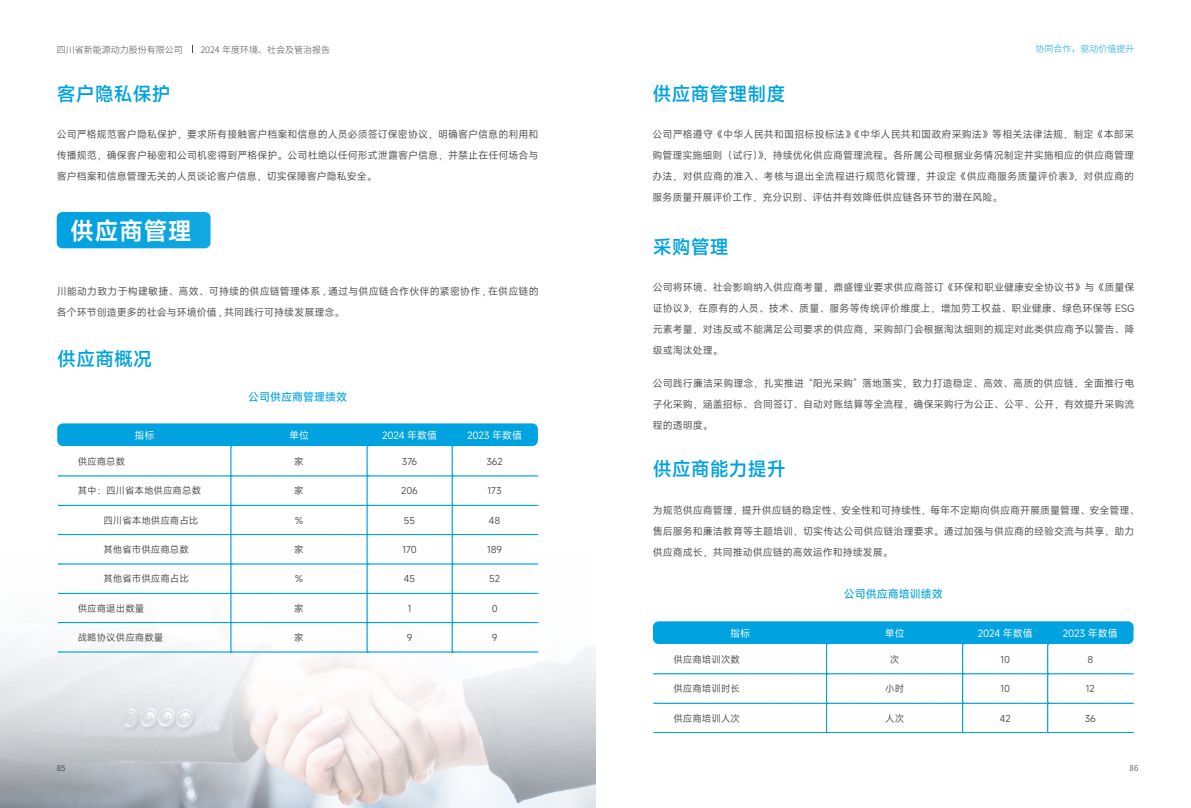
<style>
.page{position:relative;width:1191px;height:808px;background:#fff}
.page>*{position:absolute;margin:0;border:0;box-sizing:border-box;transform-origin:0 0}
.t1{font:600 24px "Mi Sans";letter-spacing:.02em;color:#fff}
.t2{font:600 19px "Mi Sans";color:#00a2e0}
.t3{font:500 11px "Mi Sans";color:#00a2e0}
.t4{font:10px/21px "Mi Sans";letter-spacing:.005em;color:#4c4948;text-align:justify}
.t5{font:10px "Mi Sans";letter-spacing:-.01em;color:#fff}
.t6{font:9.5px "Mi Sans";color:#4c4948}
.t7{font:300 9px "Source Han Sans CN";color:#4c4948}
.t8{font:300 9px "Source Han Sans CN";color:#00a2e0}
.t9{font:8px "Source Han Sans CN";color:#595757}
</style>
<div class="page">
<img style="left:0;top:504px;width:595px;height:304px">
<div style="left:57px;top:212px;width:153px;height:36px;background:#08a4e0;border-radius:6px"></div>
<div style="left:653px;top:621px;width:480px;height:23px;background:#00a2e0;border-radius:6px"></div>
<svg style="left:654px;top:644px;width:479px;height:89px"></svg>
<div style="left:57px;top:423px;width:481px;height:23px;background:#00a2e0;border-radius:6px"></div>
<svg style="left:58px;top:446px;width:480px;height:207px"></svg>
<p class="t7" style="left:57px;top:44px;width:127px">四川省新能源动力股份有限公司</p>
<p class="t7" style="left:200px;top:44px;width:131px">2024 年度环境、社会及管治报告</p>
<p class="t8" style="left:1035px;top:44px;width:100px">协同合作，驱动价值提升</p>
<h2 class="t2" style="left:57px;top:79px;width:115px">客户隐私保护</h2>
<p class="t4" style="left:57px;top:124px;width:483px">公司严格规范客户隐私保护，要求所有接触客户档案和信息的人员必须签订保密协议，明确客户信息的利用和传播规范，确保客户秘密和公司机密得到严格保护。公司杜绝以任何形式泄露客户信息，并禁止在任何场合与客户档案和信息管理无关的人员谈论客户信息，切实保障客户隐私安全。</p>
<h1 class="t1" style="left:70px;top:211px;width:123px">供应商管理</h1>
<p class="t4" style="left:57px;top:280px;width:483px">川能动力致力于构建敏捷、高效、可持续的供应链管理体系 , 通过与供应链合作伙伴的紧密协作 , 在供应链的各个环节创造更多的社会与环境价值 , 共同践行可持续发展理念。</p>
<h2 class="t2" style="left:57px;top:345px;width:96px">供应商概况</h2>
<p class="t3" style="left:248px;top:388px;width:101px">公司供应商管理绩效</p>
<p class="t5" style="left:134px;top:428px;width:21px">指标</p>
<p class="t5" style="left:289px;top:428px;width:21px">单位</p>
<p class="t5" style="left:382px;top:428px;width:57px">2024 年数值</p>
<p class="t5" style="left:467px;top:428px;width:57px">2023 年数值</p>
<p class="t6" style="left:78px;top:455px;width:49px">供应商总数</p>
<p class="t6" style="left:294px;top:455px;width:11px">家</p>
<p class="t6" style="left:402px;top:455px;width:17px">376</p>
<p class="t6" style="left:486px;top:455px;width:18px">362</p>
<p class="t6" style="left:78px;top:484px;width:125px">其中：四川省本地供应商总数</p>
<p class="t6" style="left:294px;top:484px;width:11px">家</p>
<p class="t6" style="left:401px;top:484px;width:18px">206</p>
<p class="t6" style="left:487px;top:484px;width:16px">173</p>
<p class="t6" style="left:103px;top:513px;width:97px">四川省本地供应商占比</p>
<p class="t6" style="left:295px;top:513px;width:9px">%</p>
<p class="t6" style="left:404px;top:513px;width:13px">55</p>
<p class="t6" style="left:489px;top:513px;width:13px">48</p>
<p class="t6" style="left:103px;top:543px;width:87px">其他省市供应商总数</p>
<p class="t6" style="left:294px;top:543px;width:11px">家</p>
<p class="t6" style="left:402px;top:543px;width:16px">170</p>
<p class="t6" style="left:487px;top:543px;width:17px">189</p>
<p class="t6" style="left:103px;top:572px;width:87px">其他省市供应商占比</p>
<p class="t6" style="left:295px;top:572px;width:9px">%</p>
<p class="t6" style="left:404px;top:572px;width:13px">45</p>
<p class="t6" style="left:489px;top:572px;width:13px">52</p>
<p class="t6" style="left:78px;top:601px;width:68px">供应商退出数量</p>
<p class="t6" style="left:294px;top:601px;width:11px">家</p>
<p class="t6" style="left:408px;top:601px;width:5px">1</p>
<p class="t6" style="left:492px;top:601px;width:7px">0</p>
<p class="t6" style="left:78px;top:631px;width:87px">战略协议供应商数量</p>
<p class="t6" style="left:294px;top:631px;width:11px">家</p>
<p class="t6" style="left:407px;top:631px;width:7px">9</p>
<p class="t6" style="left:492px;top:631px;width:7px">9</p>
<h2 class="t2" style="left:652px;top:79px;width:134px">供应商管理制度</h2>
<p class="t4" style="left:652px;top:124px;width:483px">公司严格遵守《中华人民共和国招标投标法》《中华人民共和国政府采购法》等相关法律法规，制定《本部采购管理实施细则（试行）》，持续优化供应商管理流程。各所属公司根据业务情况制定并实施相应的供应商管理办法，对供应商的准入、考核与退出全流程进行规范化管理，并设定《供应商服务质量评价表》，对供应商的服务质量开展评价工作，充分识别、评估并有效降低供应链各环节的潜在风险。</p>
<h2 class="t2" style="left:652px;top:232px;width:77px">采购管理</h2>
<p class="t4" style="left:652px;top:277px;width:483px">公司将环境、社会影响纳入供应商考量，鼎盛锂业要求供应商签订《环保和职业健康安全协议书》与《质量保证协议》，在原有的人员、技术、质量、服务等传统评价维度上，增加劳工权益、职业健康、绿色环保等 ESG元素考量，对违反或不能满足公司要求的供应商，采购部门会根据淘汰细则的规定对此类供应商予以警告、降级或淘汰处理。</p>
<p class="t4" style="left:652px;top:372px;width:483px">公司践行廉洁采购理念，扎实推进 “阳光采购” 落地落实，致力打造稳定、高效、高质的供应链，全面推行电子化采购，涵盖招标、合同签订、自动对账结算等全流程，确保采购行为公正、公平、公开，有效提升采购流程的透明度。</p>
<h2 class="t2" style="left:652px;top:454px;width:134px">供应商能力提升</h2>
<p class="t4" style="left:652px;top:499px;width:488px;text-align:left">为规范供应商管理，提升供应链的稳定性、安全性和可持续性，每年不定期向供应商开展质量管理、安全管理、售后服务和廉洁教育等主题培训，切实传达公司供应链治理要求。通过加强与供应商的经验交流与共享，助力供应商成长，共同推动供应链的高效运作和持续发展。</p>
<p class="t3" style="left:843px;top:586px;width:100px">公司供应商培训绩效</p>
<p class="t5" style="left:730px;top:626px;width:21px">指标</p>
<p class="t5" style="left:884px;top:626px;width:21px">单位</p>
<p class="t5" style="left:977px;top:626px;width:57px">2024 年数值</p>
<p class="t5" style="left:1062px;top:626px;width:57px">2023 年数值</p>
<p class="t6" style="left:673px;top:653px;width:68px">供应商培训次数</p>
<p class="t6" style="left:890px;top:653px;width:11px">次</p>
<p class="t6" style="left:1000px;top:653px;width:11px">10</p>
<p class="t6" style="left:1087px;top:653px;width:7px">8</p>
<p class="t6" style="left:673px;top:682px;width:68px">供应商培训时长</p>
<p class="t6" style="left:885px;top:682px;width:20px">小时</p>
<p class="t6" style="left:1000px;top:682px;width:11px">10</p>
<p class="t6" style="left:1085px;top:682px;width:11px">12</p>
<p class="t6" style="left:673px;top:711px;width:68px">供应商培训人次</p>
<p class="t6" style="left:885px;top:711px;width:20px">人次</p>
<p class="t6" style="left:999px;top:711px;width:12px">42</p>
<p class="t6" style="left:1084px;top:711px;width:13px">36</p>
<p class="t9" style="left:57px;top:764px;width:10px">85</p>
<p class="t9" style="left:1129px;top:764px;width:10px">86</p>
</div>
